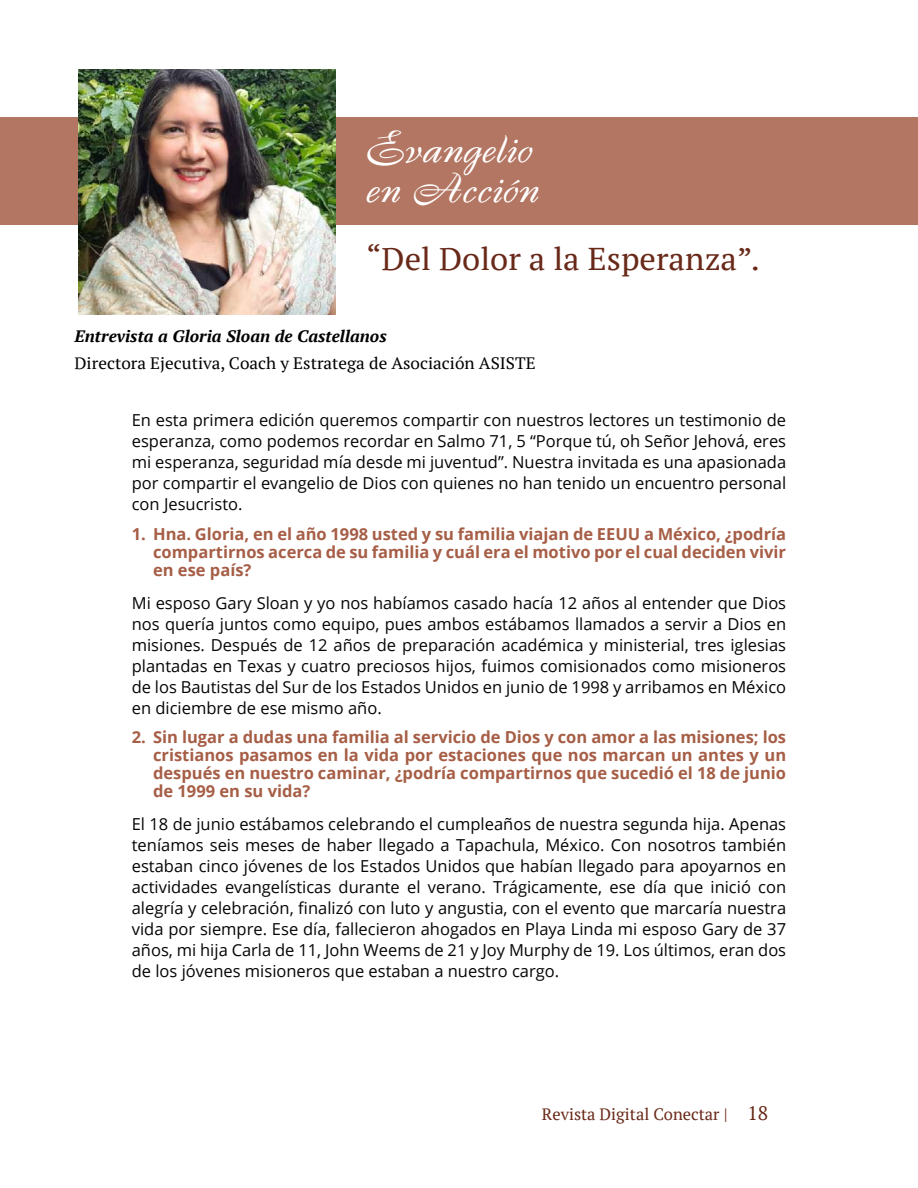
<style>
.page{position:relative;width:918px;height:1188px;background:#fff}
.page>*{position:absolute;margin:0;border:0;box-sizing:border-box;transform-origin:0 0}
.t1{font:48px/40.5px "LTC Francis";color:#fff;scale:1.04 1}
.t2{font:31.5px "PT Serif";color:#692919;scale:1.04 1}
.t3{font:16.5px/21px "Open Sans";color:#050505;text-align:justify}
.t4{font:700 16.5px/17.9px "Open Sans";color:#a65e46;text-align:justify}
.t5{font:16.5px "PT Serif";color:#000;scale:1.04 1}
.t6{font:italic 700 16.5px "PT Serif";color:#000;scale:1.04 1}
.t7{font:16.5px "PT Serif";color:#692919}
.s1{font-size:19.5px}
</style>
<div class="page">
<div style="left:0;top:117px;width:918px;height:108px;background:#b37662"></div>
<img style="left:79px;top:69px;width:257px;height:246px">
<h1 class="t1" style="left:366px;top:130px;width:169px">Evangelio en Acción</h1>
<h2 class="t2" style="left:366px;top:238px;width:380px">“Del Dolor a la Esperanza”.</h2>
<p class="t6" style="left:75px;top:325px;width:302px">Entrevista a Gloria Sloan de Castellanos</p>
<p class="t5" style="left:75px;top:352px;width:445px">Directora Ejecutiva, Coach y Estratega de Asociación ASISTE</p>
<p class="t3" style="left:132px;top:409px;width:656px">En esta primera edición queremos compartir con nuestros lectores un testimonio de esperanza, como podemos recordar en Salmo 71, 5 “Porque tú, oh Señor Jehová, eres mi esperanza, seguridad mía desde mi juventud”. Nuestra invitada es una apasionada por compartir el evangelio de Dios con quienes no han tenido un encuentro personal con Jesucristo.</p>
<p class="t4" style="left:153px;top:525px;width:635px;text-indent:-21px">1. Hna. Gloria, en el año 1998 usted y su familia viajan de EEUU a México, ¿podría compartirnos acerca de su familia y cuál era el motivo por el cual deciden vivir en ese país?</p>
<p class="t3" style="left:132px;top:592px;width:656px">Mi esposo Gary Sloan y yo nos habíamos casado hacía 12 años al entender que Dios nos quería juntos como equipo, pues ambos estábamos llamados a servir a Dios en misiones. Después de 12 años de preparación académica y ministerial, tres iglesias plantadas en Texas y cuatro preciosos hijos, fuimos comisionados como misioneros de los Bautistas del Sur de los Estados Unidos en junio de 1998 y arribamos en México en diciembre de ese mismo año.</p>
<p class="t4" style="left:153px;top:728px;width:635px;text-indent:-21px">2. Sin lugar a dudas una familia al servicio de Dios y con amor a las misiones; los cristianos pasamos en la vida por estaciones que nos marcan un antes y un después en nuestro caminar, ¿podría compartirnos que sucedió el 18 de junio de 1999 en su vida?</p>
<p class="t3" style="left:132px;top:813px;width:656px">El 18 de junio estábamos celebrando el cumpleaños de nuestra segunda hija. Apenas teníamos seis meses de haber llegado a Tapachula, México. Con nosotros también estaban cinco jóvenes de los Estados Unidos que habían llegado para apoyarnos en actividades evangelísticas durante el verano. Trágicamente, ese día que inició con alegría y celebración, finalizó con luto y angustia, con el evento que marcaría nuestra vida por siempre. Ese día, fallecieron ahogados en Playa Linda mi esposo Gary de 37 años, mi hija Carla de 11, John Weems de 21 y Joy Murphy de 19. Los últimos, eran dos de los jóvenes misioneros que estaban a nuestro cargo.</p>
<p class="t7" style="left:542px;top:1104px;width:228px">Revista Digital Conectar | <span class="s1">18</span></p>
</div>
